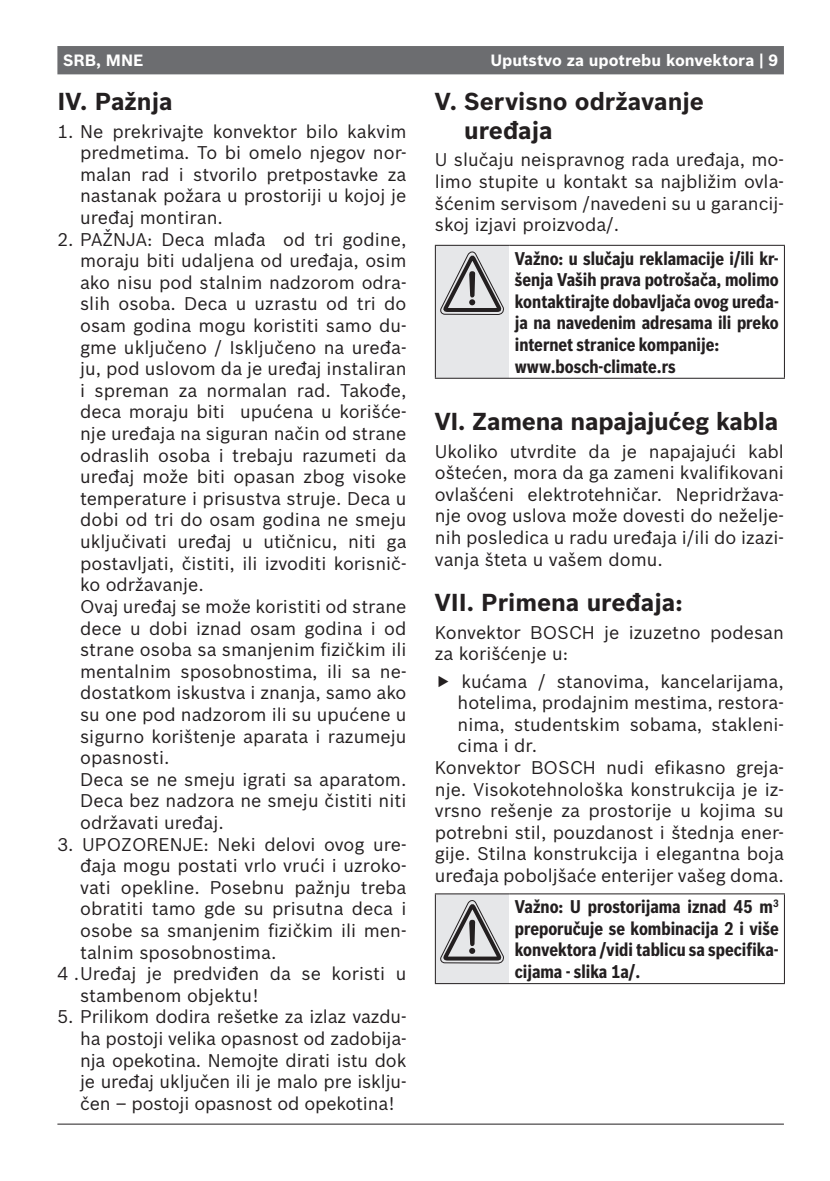
<style>
.page{position:relative;width:830px;height:1181px;background:#fff}
.page>*{position:absolute;margin:0;border:0;box-sizing:border-box;transform-origin:0 0}
.t1{font:700 24px/28.8px "Bosch Sans";color:#231f20}
.t2{font:18px/21.6px "Bosch Sans";color:#231f20;text-align:justify}
.t3{font:700 18px/21.6px "Bosch Sans Cond";color:#231f20}
.t4{font:700 16px "Bosch Sans";color:#fff}
</style>
<div class="page">
<div style="left:57px;top:46px;width:726px;height:28px;background:#6c6d70"></div>
<hr style="left:57px;top:1123px;width:726px;height:1px;background:#231f20">
<div style="left:435px;top:245px;width:74px;height:133px;background:#e6e7e9"></div>
<hr style="left:434px;top:245px;width:75px;height:1px;background:#231f20">
<hr style="left:434px;top:246px;width:1px;height:132px;background:#231f20">
<hr style="left:509px;top:245px;width:275px;height:1px;background:#231f20">
<hr style="left:783px;top:246px;width:1px;height:132px;background:#231f20">
<hr style="left:434px;top:378px;width:350px;height:1px;background:#231f20">
<svg style="left:440px;top:251px;width:63px;height:64px"></svg>
<div style="left:435px;top:894px;width:74px;height:89px;background:#e6e7e9"></div>
<hr style="left:434px;top:893px;width:75px;height:1px;background:#231f20">
<hr style="left:434px;top:894px;width:1px;height:89px;background:#231f20">
<hr style="left:509px;top:893px;width:275px;height:1px;background:#231f20">
<hr style="left:783px;top:894px;width:1px;height:89px;background:#231f20">
<hr style="left:434px;top:983px;width:350px;height:1px;background:#231f20">
<svg style="left:440px;top:900px;width:63px;height:64px"></svg>
<p class="t4" style="left:63px;top:54px;width:82px">SRB, MNE</p>
<p class="t4" style="left:490px;top:54px;width:289px">Uputstvo za upotrebu konvektora | 9</p>
<h1 class="t1" style="left:57px;top:89px;width:117px">IV. Pažnja</h1>
<p class="t2" style="left:80px;top:122px;width:328px;text-indent:-23px">1. Ne prekrivajte konvektor bilo kakvim predmetima. To bi omelo njegov nor&shy;malan rad i stvorilo pretpostavke za nastanak požara u prostoriji u kojoj je uređaj montiran.</p>
<p class="t2" style="left:80px;top:230px;width:328px;text-align:left;text-indent:-23px">2. PAŽNJA: Deca mlađa od tri godine, moraju biti udaljena od uređaja, osim ako nisu pod stalnim nadzorom odra&shy;slih osoba. Deca u uzrastu od tri do osam godina mogu koristiti samo du&shy;gme uključeno / Isključeno na uređa&shy;ju, pod uslovom da je uređaj instaliran i spreman za normalan rad. Takođe, deca moraju biti upućena u korišće&shy;nje uređaja na siguran način od strane odraslih osoba i trebaju razumeti da uređaj može biti opasan zbog visoke temperature i prisustva struje. Deca u dobi od tri do osam godina ne smeju uključivati uređaj u utičnicu, niti ga postavljati, čistiti, ili izvoditi korisnič&shy;ko održavanje.<br>Ovaj uređaj se može koristiti od strane dece u dobi iznad osam godina i od strane osoba sa smanjenim fizičkim ili mentalnim sposobnostima, ili sa ne&shy;dostatkom iskustva i znanja, samo ako su one pod nadzorom ili su upućene u sigurno korištenje aparata i razumeju opasnosti.<br>Deca se ne smeju igrati sa aparatom.<br>Deca bez nadzora ne smeju čistiti niti održavati uređaj.</p>
<p class="t2" style="left:57px;top:835px;width:350px">3. UPOZORENJE: Neki delovi ovog ure-</p>
<p class="t2" style="left:80px;top:856px;width:328px">đaja mogu postati vrlo vrući i uzroko-</p>
<p class="t2" style="left:80px;top:878px;width:327px">vati opekline. Posebnu pažnju treba</p>
<p class="t2" style="left:80px;top:899px;width:327px">obratiti tamo gde su prisutna deca i</p>
<p class="t2" style="left:80px;top:921px;width:327px">osobe sa smanjenim fizičkim ili men-</p>
<p class="t2" style="left:80px;top:943px;width:198px">talnim sposobnostima.</p>
<p class="t2" style="left:57px;top:964px;width:350px">4 . Uređaj je predviđen da se koristi u</p>
<p class="t2" style="left:80px;top:986px;width:180px">stambenom objektu!</p>
<p class="t2" style="left:80px;top:1007px;width:328px;text-indent:-23px">5. Prilikom dodira rešetke za izlaz vazdu&shy;ha postoji velika opasnost od zadobija&shy;nja opekotina. Nemojte dirati istu dok je uređaj uključen ili je malo pre isklju&shy;čen – postoji opasnost od opekotina!</p>
<h1 class="t1" style="left:464px;top:89px;width:241px;text-indent:-29px">V. Servisno održavanje uređaja</h1>
<p class="t2" style="left:434px;top:151px;width:350px">U slučaju neispravnog rada uređaja, mo&shy;limo stupite u kontakt sa najbližim ovla&shy;šćenim servisom /navedeni su u garancij&shy;skoj izjavi proizvoda/.</p>
<p class="t3" style="left:514px;top:249px;width:265px">Važno: u slučaju reklamacije i/ili kr&shy;šenja Vaših prava potrošača, molimo kontaktirajte dobavljača ovog uređa&shy;ja na navedenim adresama ili preko internet stranice kompanije: www.bosch-climate.rs</p>
<h1 class="t1" style="left:434px;top:409px;width:345px">VI. Zamena napajajućeg kabla</h1>
<p class="t2" style="left:434px;top:442px;width:350px">Ukoliko utvrdite da je napajajući kabl oštećen, mora da ga zameni kvalifikovani ovlašćeni elektrotehničar. Nepridržava&shy;nje ovog uslova može dovesti do neželje&shy;nih posledica u radu uređaja i/ili do izazi&shy;vanja šteta u vašem domu.</p>
<h1 class="t1" style="left:434px;top:590px;width:249px">VII. Primena uređaja:</h1>
<p class="t2" style="left:434px;top:623px;width:350px">Konvektor BOSCH je izuzetno podesan za korišćenje u:</p>
<p class="t2" style="left:461px;top:672px;width:324px">kućama / stanovima, kancelarijama,</p>
<p class="t2" style="left:457px;top:693px;width:327px">hotelima, prodajnim mestima, restora-</p>
<p class="t2" style="left:457px;top:715px;width:328px">nima, studentskim sobama, stakleni-</p>
<p class="t2" style="left:457px;top:736px;width:81px">cima i dr.</p>
<p class="t2" style="left:434px;top:758px;width:350px">Konvektor BOSCH nudi efikasno greja-</p>
<p class="t2" style="left:434px;top:780px;width:350px">nje. Visokotehnološka konstrukcija je iz-</p>
<p class="t2" style="left:434px;top:801px;width:350px">vrsno rešenje za prostorije u kojima su</p>
<p class="t2" style="left:434px;top:823px;width:350px">potrebni stil, pouzdanost i štednja ener-</p>
<p class="t2" style="left:434px;top:844px;width:350px">gije. Stilna konstrukcija i elegantna boja</p>
<p class="t2" style="left:434px;top:866px;width:350px">uređaja poboljšaće enterijer vašeg doma.</p>
<p class="t3" style="left:514px;top:897px;width:265px;text-align:justify">Važno: U prostorijama iznad 45 m<sup>3 </sup>preporučuje se kombinacija 2 i više konvektora /vidi tablicu sa specifika&shy;cijama - slika 1a/.</p>
</div>
